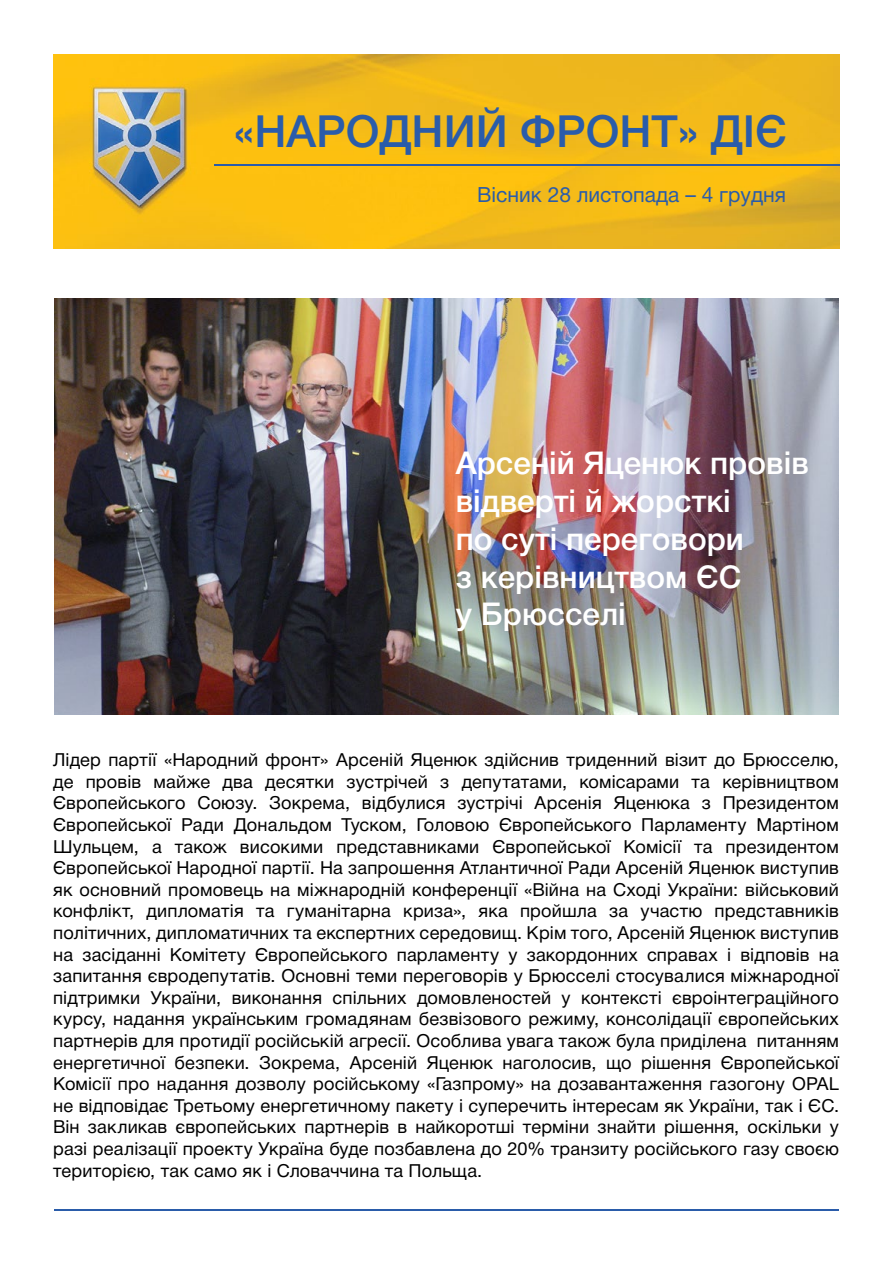
<style>
.page{position:relative;width:893px;height:1263px;background:#fff}
.page>*{position:absolute;margin:0;border:0;box-sizing:border-box;transform-origin:0 0}
.t1{font:44.4px "Helvetica 6 Medium";letter-spacing:.12em;color:#2a5caa}
.t2{font:31.5px/37.8px "Helvetica 6 Medium";color:#fff}
.t3{font:21px "Helvetica 5 Normal";color:#2a5caa}
.t4{font:18px/21.6px "Helvetica 5 Normal";letter-spacing:.005em;color:#000;text-align:justify}
</style>
<div class="page">
<img style="left:53px;top:54px;width:787px;height:195px">
<hr style="left:215px;top:165px;width:625px;height:1px;background:#2a5caa">
<hr style="left:54px;top:1209px;width:785px;height:1px;background:#2a5caa">
<img style="left:54px;top:298px;width:785px;height:416px">
<h1 class="t1" style="left:234px;top:107px;width:555px">«Народний фронт» діє</h1>
<p class="t3" style="left:477px;top:184px;width:310px">Вісник 28 листопада – 4 грудня</p>
<h2 class="t2" style="left:456px;top:444px;width:355px">Арсеній Яценюк провів відверті й жорсткі<br>по суті переговори<br>з керівництвом ЄС<br>у Брюсселі</h2>
<p class="t4" style="left:53px;top:749px;width:787px">Лідер партії «Народний фронт» Арсеній Яценюк здійснив триденний візит до Брюсселю, де провів майже два десятки зустрічей з депутатами, комісарами та керівництвом Європейського Союзу. Зокрема, відбулися зустрічі Арсенія Яценюка з Президентом Європейської Ради Дональдом Туском, Головою Європейського Парламенту Мартіном Шульцем, а також високими представниками Європейської Комісії та президентом Європейської Народної партії. На запрошення Атлантичної Ради Арсеній Яценюк виступив як основний промовець на міжнародній конференції «Війна на Сході України: військовий конфлікт, дипломатія та гуманітарна криза», яка пройшла за участю представників політичних, дипломатичних та експертних середовищ. Крім того, Арсеній Яценюк виступив на засіданні Комітету Європейського парламенту у закордонних справах і відповів на запитання євродепутатів. Основні теми переговорів у Брюсселі стосувалися міжнародної підтримки України, виконання спільних домовленостей у контексті євроінтеграційного курсу, надання українським громадянам безвізового режиму, консолідації європейських партнерів для протидії російській агресії. Особлива увага також була приділена питанням енергетичної безпеки. Зокрема, Арсеній Яценюк наголосив, що рішення Європейської Комісії про надання дозволу російському «Газпрому» на дозавантаження газогону OPAL не відповідає Третьому енергетичному пакету і суперечить інтересам як України, так і ЄС.<br>Він закликав європейських партнерів в найкоротші терміни знайти рішення, оскільки у разі реалізації проекту Україна буде позбавлена до 20% транзиту російського газу своєю територією, так само як і Словаччина та Польща.</p>
</div>
